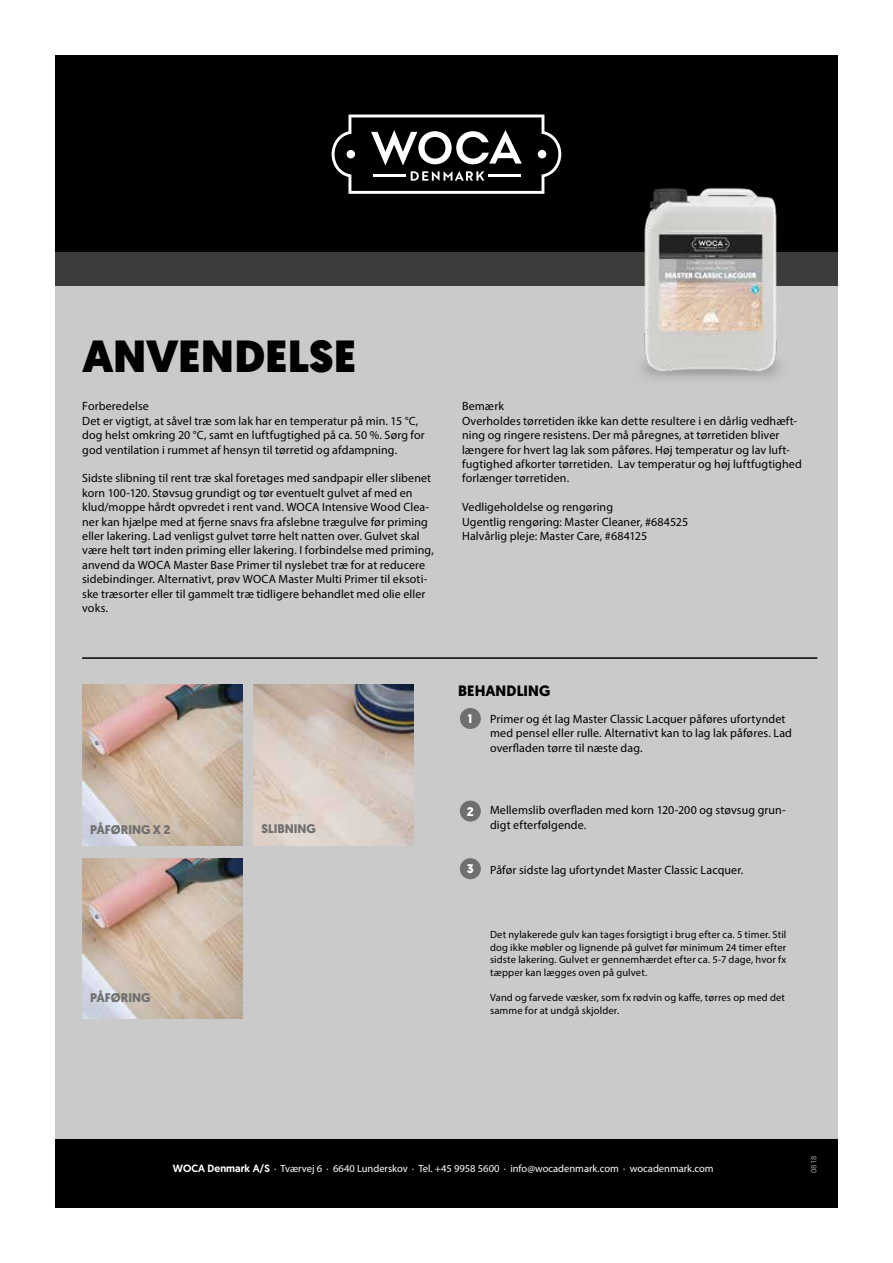
<style>
.page{position:relative;width:893px;height:1263px;background:#fff}
.page>*{position:absolute;margin:0;border:0;box-sizing:border-box;transform-origin:0 0}
.t1{font:900 45px "Geomanist";color:#000}
.t2{font:700 15px "Geomanist";letter-spacing:.01em;color:#000}
.t3{font:700 12.45px "Geomanist";color:#706f6f}
.t4{font:700 12.45px "Geomanist";color:#fff}
.t5{font:12px/14.4px "Myriad Pro";letter-spacing:.01em;color:#000}
.t6{font:10.5px/12.6px "Myriad Pro";letter-spacing:.015em;color:#000;text-align:justify}
.t7{font:10.5px "Myriad Pro";color:#fff}
.t8{font:8.25px "Myriad Pro";color:#9d9d9c}
.s1{font-family:"Geomanist";font-weight:500}
</style>
<div class="page">
<div style="left:55px;top:140px;width:783px;height:1068px;background:#cacaca"></div>
<div style="left:55px;top:251px;width:783px;height:35px;background:#3c3c3b"></div>
<div style="left:55px;top:55px;width:783px;height:197px;background:#000"></div>
<svg style="left:332px;top:115px;width:229px;height:79px;background:#3a3a3a"></svg>
<div style="left:55px;top:1140px;width:783px;height:68px;background:#000"></div>
<hr style="left:82px;top:657px;width:735px;height:2px;background:#000">
<div style="left:460px;top:708px;width:21px;height:21px;background:#706f6f;border-radius:50%"></div>
<div style="left:460px;top:801px;width:21px;height:20px;background:#706f6f;border-radius:50%"></div>
<div style="left:460px;top:858px;width:21px;height:21px;background:#706f6f;border-radius:50%"></div>
<img style="left:82px;top:685px;width:161px;height:160px">
<img style="left:253px;top:685px;width:161px;height:160px">
<img style="left:82px;top:858px;width:161px;height:161px">
<img style="left:608px;top:182px;width:204px;height:197px">
<h1 class="t1" style="left:82px;top:326px;width:275px">ANVENDELSE</h1>
<p class="t5" style="left:82px;top:399px;width:344px">Forberedelse<br>Det er vigtigt, at såvel træ som lak har en temperatur på min. 15 °C, dog helst omkring 20 °C, samt en luftfugtighed på ca. 50 %. Sørg for god ventilation i rummet af hensyn til tørretid og afdampning.</p>
<p class="t5" style="left:82px;top:471px;width:353px">Sidste slibning til rent træ skal foretages med sandpapir eller slibenet korn 100-120. Støvsug grundigt og tør eventuelt gulvet af med en klud/moppe hårdt opvredet i rent vand. WOCA Intensive Wood Clea&shy;ner kan hjælpe med at fjerne snavs fra afslebne trægulve før priming eller lakering. Lad venligst gulvet tørre helt natten over. Gulvet skal være helt tørt inden priming eller lakering. I forbindelse med priming, anvend da WOCA Master Base Primer til nyslebet træ for at reducere sidebindinger. Alternativt, prøv WOCA Master Multi Primer til eksoti&shy;ske træsorter eller til gammelt træ tidligere behandlet med olie eller voks.</p>
<p class="t5" style="left:462px;top:399px;width:341px">Bemærk<br>Overholdes tørretiden ikke kan dette resultere i en dårlig vedhæft&shy;ning og ringere resistens. Der må påregnes, at tørretiden bliver længere for hvert lag lak som påføres. Høj temperatur og lav luft&shy;fugtighed afkorter tørretiden. Lav temperatur og høj luftfugtighed forlænger tørretiden.</p>
<p class="t5" style="left:462px;top:500px;width:228px">Vedligeholdelse og rengøring<br>Ugentlig rengøring: Master Cleaner, #684525<br>Halvårlig pleje: Master Care, #684125</p>
<p class="t3" style="left:90px;top:821px;width:82px">PÅFØRING X 2</p>
<p class="t3" style="left:261px;top:821px;width:56px">SLIBNING</p>
<p class="t3" style="left:90px;top:990px;width:62px">PÅFØRING</p>
<p class="t2" style="left:458px;top:681px;width:94px">BEHANDLING</p>
<p class="t4" style="left:468px;top:710px;width:6px">1</p>
<p class="t5" style="left:490px;top:711px;width:303px">Primer og ét lag Master Classic Lacquer påføres ufortyndet med pensel eller rulle. Alternativt kan to lag lak påføres. Lad overfladen tørre til næste dag.</p>
<p class="t4" style="left:467px;top:803px;width:8px">2</p>
<p class="t4" style="left:467px;top:861px;width:8px">3</p>
<p class="t5" style="left:490px;top:803px;width:297px">Mellemslib overfladen med korn 120-200 og støvsug grun&shy;digt efterfølgende.</p>
<p class="t5" style="left:490px;top:863px;width:255px">Påfør sidste lag ufortyndet Master Classic Lacquer.</p>
<p class="t6" style="left:490px;top:928px;width:298px">Det nylakerede gulv kan tages forsigtigt i brug efter ca. 5 timer. Stil dog ikke møbler og lignende på gulvet før minimum 24 timer efter sidste lakering. Gulvet er gennemhærdet efter ca. 5-7 dage, hvor fx tæpper kan lægges oven på gulvet.</p>
<p class="t6" style="left:490px;top:991px;width:296px">Vand og farvede væsker, som fx rødvin og kaffe, tørres op med det samme for at undgå skjolder.</p>
<p class="t7" style="left:173px;top:1162px;width:542px"><span class="s1">WOCA Denmark A/S</span> · Tværvej 6 · 6640 Lunderskov · Tel. +45 9958 5600 · info@wocadenmark.com · wocadenmark.com</p>
<p class="t8" style="left:809px;top:1173px;width:18px;rotate:-90deg">0818</p>
</div>
